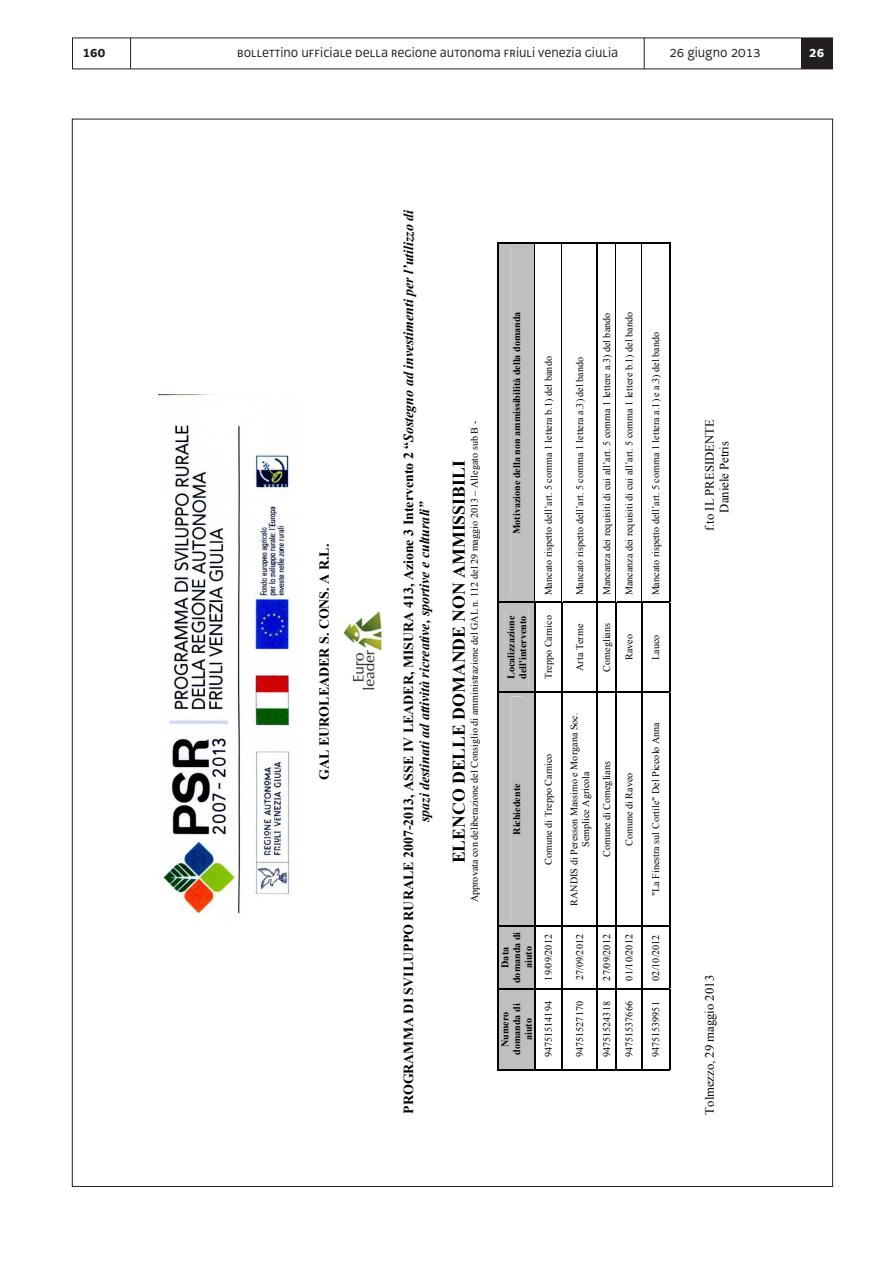
<style>
.page{position:relative;width:893px;height:1263px;background:#fff}
.page>*{position:absolute;margin:0;border:0;box-sizing:border-box;transform-origin:0 0}
.t1{font:700 17.7px "Times New Roman";color:#000}
.t2{font:15px "Decima UNI";color:#231f20}
.t3{font:15px "Decima WE";color:#231f20}
.t4{font:700 15px "Decima WE";color:#231f20}
.t5{font:700 15px "Decima WE";color:#fff}
.t6{font:italic 700 13.95px/16px "Times New Roman";color:#000;text-align:center}
.t7{font:700 13.95px "Times New Roman";color:#000}
.t8{font:12.75px/14.5px "Times New Roman";color:#000;text-align:center}
.t9{font:10.05px/11.7px "Times New Roman";color:#000;text-align:center}
.t10{font:700 10.05px/11.7px "Times New Roman";color:#000;text-align:center}
.s1{font-style:normal}
</style>
<div class="page">
<hr style="left:130px;top:38px;width:1px;height:31px;background:#231f20">
<hr style="left:644px;top:38px;width:1px;height:31px;background:#231f20">
<div style="left:801px;top:38px;width:31px;height:31px;background:#231f20"></div>
<img style="left:159px;top:394px;width:131px;height:521px">
<svg style="left:500px;top:989px;width:34px;height:4px"></svg>
<hr style="left:499px;top:1065px;width:35px;height:4px;background:#bfbfbf">
<div style="left:499px;top:993px;width:12px;height:72px;background:#bfbfbf"></div>
<div style="left:511px;top:993px;width:11px;height:72px;background:#bfbfbf"></div>
<div style="left:522px;top:993px;width:12px;height:72px;background:#bfbfbf"></div>
<svg style="left:500px;top:926px;width:34px;height:4px"></svg>
<div style="left:499px;top:984px;width:35px;height:5px;background:#bfbfbf"></div>
<div style="left:499px;top:930px;width:12px;height:54px;background:#bfbfbf"></div>
<div style="left:511px;top:930px;width:11px;height:54px;background:#bfbfbf"></div>
<div style="left:522px;top:930px;width:12px;height:54px;background:#bfbfbf"></div>
<hr style="left:498px;top:989px;width:1px;height:81px;background:#000">
<hr style="left:499px;top:989px;width:1px;height:80px;background:#bfbfbf">
<hr style="left:498px;top:926px;width:1px;height:62px;background:#000">
<hr style="left:499px;top:926px;width:1px;height:62px;background:#bfbfbf">
<hr style="left:499px;top:1069px;width:35px;height:1px;background:#000">
<hr style="left:499px;top:988px;width:35px;height:1px;background:#000">
<hr style="left:534px;top:989px;width:1px;height:80px;background:#000">
<hr style="left:534px;top:926px;width:1px;height:62px;background:#000">
<svg style="left:534px;top:1069px;width:29px;height:1px"></svg>
<hr style="left:562px;top:989px;width:1px;height:80px;background:#000">
<svg style="left:534px;top:988px;width:29px;height:1px"></svg>
<hr style="left:562px;top:926px;width:1px;height:62px;background:#000">
<hr style="left:563px;top:1069px;width:34px;height:1px;background:#000">
<hr style="left:563px;top:988px;width:34px;height:1px;background:#000">
<hr style="left:597px;top:989px;width:1px;height:80px;background:#000">
<hr style="left:597px;top:926px;width:1px;height:62px;background:#000">
<hr style="left:615px;top:989px;width:2px;height:80px;background:#000">
<hr style="left:615px;top:926px;width:2px;height:62px;background:#000">
<hr style="left:641px;top:989px;width:2px;height:80px;background:#000">
<hr style="left:641px;top:926px;width:2px;height:62px;background:#000">
<svg style="left:597px;top:1069px;width:72px;height:1px"></svg>
<hr style="left:669px;top:989px;width:1px;height:81px;background:#000">
<svg style="left:597px;top:988px;width:73px;height:1px"></svg>
<hr style="left:669px;top:926px;width:1px;height:62px;background:#000">
<svg style="left:498px;top:242px;width:172px;height:684px"></svg>
<img style="left:341px;top:610px;width:42px;height:80px">
<h2 class="t4" style="left:83px;top:43px;width:24px">160</h2>
<h2 class="t2" style="left:237px;top:43px;width:382px">bollettino ufficiale della regione autonoma friuli venezia giulia</h2>
<h2 class="t3" style="left:669px;top:43px;width:93px">26 giugno 2013</h2>
<h2 class="t5" style="left:809px;top:43px;width:16px">26</h2>
<h3 class="t7" style="left:315px;top:780px;width:237px;rotate:-90deg">GAL EUROLEADER S. CONS. A R.L.</h3>
<h3 class="t6" style="left:400px;top:1114px;width:906px;rotate:-90deg"><span class="s1">PROGRAMMA DI SVILUPPO RURALE 2007-2013, ASSE IV LEADER, MISURA 413, Azione 3 Intervento 2 “</span>Sostegno ad investimenti per l’utilizzo di spazi destinati ad attività ricreative, sportive e culturali”</h3>
<p class="t9" style="left:468px;top:902px;width:483px;rotate:-90deg">Approvata con deliberazione del Consiglio di amministrazione del GAL n. 112 del 29 maggio 2013 – Allegato sub B -</p>
<h1 class="t1" style="left:447px;top:863px;width:404px;rotate:-90deg">ELENCO DELLE DOMANDE NON AMMISSIBILI</h1>
<p class="t10" style="left:511px;top:534px;width:224px;rotate:-90deg">Motivazione della non ammissibilità della domanda</p>
<p class="t10" style="left:505px;top:679px;width:65px;text-align:left;rotate:-90deg">Localizzazione dell'intervento</p>
<p class="t9" style="left:542px;top:595px;width:241px;rotate:-90deg">Mancato rispetto dell’art. 5 comma 1 lettera b.1) del bando</p>
<p class="t9" style="left:542px;top:679px;width:65px;rotate:-90deg">Treppo Carnico</p>
<p class="t10" style="left:511px;top:835px;width:53px;rotate:-90deg">Richiedente</p>
<p class="t9" style="left:542px;top:865px;width:113px;rotate:-90deg">Comune di Treppo Carnico</p>
<p class="t10" style="left:499px;top:983px;width:53px;rotate:-90deg">Data domanda di aiuto</p>
<p class="t10" style="left:499px;top:1055px;width:53px;rotate:-90deg">Numero domanda di aiuto</p>
<p class="t9" style="left:542px;top:980px;width:48px;rotate:-90deg">19/09/2012</p>
<p class="t9" style="left:542px;top:1057px;width:57px;rotate:-90deg">94751514194</p>
<p class="t9" style="left:574px;top:595px;width:240px;rotate:-90deg">Mancato rispetto dell’art. 5 comma 1 lettera a.3) del bando</p>
<p class="t9" style="left:574px;top:671px;width:48px;rotate:-90deg">Arta Terme</p>
<p class="t9" style="left:601px;top:595px;width:284px;rotate:-90deg">Mancanza dei requisiti di cui all’art. 5 comma 1 lettere a.3) del bando</p>
<p class="t9" style="left:601px;top:671px;width:50px;rotate:-90deg">Comeglians</p>
<p class="t9" style="left:623px;top:595px;width:285px;rotate:-90deg">Mancanza dei requisiti di cui all’art. 5 comma 1 lettere b.1) del bando</p>
<p class="t9" style="left:623px;top:660px;width:27px;rotate:-90deg">Raveo</p>
<p class="t9" style="left:568px;top:905px;width:194px;rotate:-90deg">RANDIS di Peresson Massimo e Morgana Soc.<br>Semplice Agricola</p>
<p class="t9" style="left:574px;top:980px;width:48px;rotate:-90deg">27/09/2012</p>
<p class="t9" style="left:574px;top:1057px;width:57px;rotate:-90deg">94751527170</p>
<p class="t9" style="left:601px;top:857px;width:97px;rotate:-90deg">Comune di Comeglians</p>
<p class="t9" style="left:601px;top:980px;width:48px;rotate:-90deg">27/09/2012</p>
<p class="t9" style="left:601px;top:1057px;width:57px;rotate:-90deg">94751524318</p>
<p class="t9" style="left:623px;top:846px;width:75px;rotate:-90deg">Comune di Raveo</p>
<p class="t9" style="left:623px;top:980px;width:48px;rotate:-90deg">01/10/2012</p>
<p class="t9" style="left:623px;top:1057px;width:57px;rotate:-90deg">94751537666</p>
<p class="t9" style="left:650px;top:595px;width:265px;rotate:-90deg">Mancato rispetto dell’art. 5 comma 1 lettera a.1) e a.3) del bando</p>
<p class="t9" style="left:650px;top:660px;width:27px;rotate:-90deg">Lauco</p>
<p class="t9" style="left:650px;top:896px;width:176px;rotate:-90deg">"La Finestra sul Cortile" Del Piccolo Anna</p>
<p class="t9" style="left:650px;top:981px;width:48px;rotate:-90deg">02/10/2012</p>
<p class="t9" style="left:650px;top:1057px;width:57px;rotate:-90deg">94751539951</p>
<p class="t8" style="left:702px;top:531px;width:113px;rotate:-90deg">f.to IL PRESIDENTE<br>Daniele Petris</p>
<p class="t8" style="left:702px;top:1114px;width:141px;rotate:-90deg">Tolmezzo, 29 maggio 2013</p>
</div>
